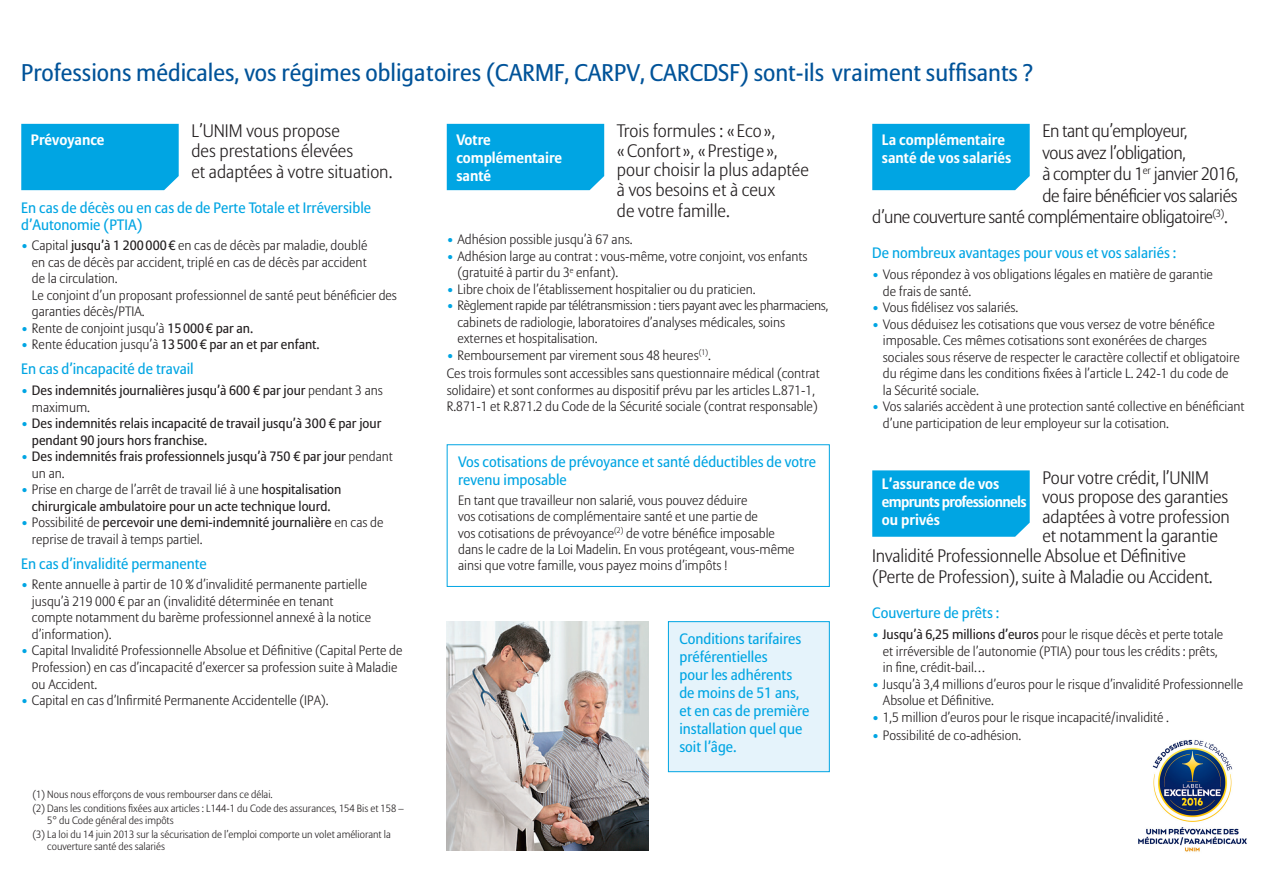
<style>
.page{position:relative;width:1268px;height:893px;background:#fff}
.page>*{position:absolute;margin:0;border:0;box-sizing:border-box;transform-origin:0 0}
.Titre_3_Volets_10_21{font:24px "Allianz Sans";color:#015399}
.Intro_3_Volets_10_21{font:300 18px/19.5px "Allianz Sans";letter-spacing:-.01em;color:#231f20}
.Sous_Titre_3_Volets{font:15px/18px "Allianz Sans";color:#00a5e3}
.t1{font:700 15px/18px "Allianz Sans";color:#fff}
.t2{font:700 15px/18px "Allianz Sans";letter-spacing:-.04em;color:#fff}
.Texte_courant_3_Vole{font:300 13.5px/16.5px "Allianz Sans";color:#231f20}
.t3{font:13.5px/16.5px "Allianz Sans";color:#231f20}
.t4{font:300 10.5px/12px "Allianz Sans";color:#231f20}
.s1{color:#00a5e3}
.s2{font-weight:400}
.s3{font-weight:300;color:#00a5e3}
.s4{font-weight:300}
.s5{font-weight:400;color:#00a5e3}
</style>
<div class="page">
<img style="left:446px;top:621px;width:202px;height:229px">
<div style="left:446px;top:444px;width:383px;height:143px;border:1px solid #00a5e3"></div>
<div style="left:446px;top:124px;width:158px;height:66px;background:#00a5e3"></div>
<div style="left:21px;top:124px;width:158px;height:66px;background:#00a5e3"></div>
<div style="left:668px;top:622px;width:161px;height:150px;background:#e5f3fb"></div>
<div style="left:668px;top:621px;width:161px;height:151px;border:1px solid #00a5e3"></div>
<div style="left:872px;top:124px;width:157px;height:66px;background:#00a5e3"></div>
<div style="left:872px;top:470px;width:157px;height:67px;background:#00a5e3"></div>
<img style="left:1138px;top:739px;width:109px;height:113px">
<p class="Titre_3_Volets_10_21" style="left:21px;top:59px;width:1013px">Professions médicales, vos régimes obligatoires (CARMF, CARPV, CARCDSF) sont-ils vraiment suffisants ?</p>
<p class="Intro_3_Volets_10_21" style="left:191px;top:122px;width:163px">L’UNIM vous propose des prestations élevées</p>
<p class="Intro_3_Volets_10_21" style="left:191px;top:163px;width:202px">et adaptées à votre situation.</p>
<p class="Sous_Titre_3_Volets" style="left:21px;top:200px;width:351px;line-height:16.5px">En cas de décès ou en cas de de Perte Totale et Irréversible d’Autonomie (PTIA)</p>
<p class="Texte_courant_3_Vole" style="left:32px;top:238px;width:366px;text-indent:-11px"><span class="s1">•</span> Capital <span class="s2">jusqu’à 1 200000€</span> en cas de décès par maladie, doublé<br>en cas de décès par accident, triplé en cas de décès par accident<br>de la circulation.<br>Le conjoint d’un proposant professionnel de santé peut bénéficier des garanties décès/PTIA.</p>
<p class="Texte_courant_3_Vole" style="left:21px;top:321px;width:233px"><span class="s1">•</span> Rente de conjoint jusqu’à <span class="s2">15000€ par an.</span></p>
<p class="t3" style="left:21px;top:337px;width:300px"><span class="s3">•</span> <span class="s4">Rente éducation jusqu’à</span> 13500€ par an et par enfant.</p>
<p class="Sous_Titre_3_Volets" style="left:21px;top:361px;width:174px">En cas d’incapacité de travail</p>
<p class="t3" style="left:32px;top:383px;width:352px;text-indent:-11px"><span class="s1">•</span> Des indemnités journalières jusqu’à 600 € par jour <span class="s4">pendant 3 ans maximum.</span></p>
<p class="t3" style="left:32px;top:416px;width:351px;text-indent:-11px"><span class="s1">•</span> Des indemnités relais incapacité de travail jusqu’à 300 € par jour pendant 90 jours hors franchise.</p>
<p class="t3" style="left:32px;top:449px;width:362px;text-indent:-11px"><span class="s1">•</span> Des indemnités frais professionnels jusqu’à 750 € par jour <span class="s4">pendant un an.</span></p>
<p class="t3" style="left:21px;top:482px;width:321px;text-align:center"><span class="s3">•</span> <span class="s4">Prise en charge de l’arrêt de travail lié à une</span> hospitalisation chirurgicale ambulatoire pour un acte technique lourd.</p>
<p class="Texte_courant_3_Vole" style="left:32px;top:515px;width:353px;text-indent:-11px"><span class="s1">•</span> Possibilité de <span class="s2">percevoir une demi-indemnité journalière</span> en cas de reprise de travail à temps partiel.</p>
<p class="Sous_Titre_3_Volets" style="left:21px;top:555px;width:187px">En cas d’invalidité permanente</p>
<p class="Texte_courant_3_Vole" style="left:32px;top:577px;width:340px;text-indent:-11px"><span class="s1">•</span> Rente annuelle à partir de 10 % d’invalidité permanente partielle jusqu’à 219 000 € par an (invalidité déterminée en tenant compte notamment du barème professionnel annexé à la notice d’information).</p>
<p class="Texte_courant_3_Vole" style="left:32px;top:643px;width:372px;text-indent:-11px"><span class="s1">•</span> Capital Invalidité Professionnelle Absolue et Définitive (Capital Perte de<br>Profession) en cas d’incapacité d’exercer sa profession suite à Maladie ou Accident.</p>
<p class="Texte_courant_3_Vole" style="left:21px;top:693px;width:309px"><span class="s1">•</span> Capital en cas d’Infirmité Permanente Accidentelle (IPA).</p>
<p class="t1" style="left:31px;top:131px;width:75px">Prévoyance</p>
<p class="t4" style="left:33px;top:789px;width:242px">(1) Nous nous efforçons de vous rembourser dans ce délai.</p>
<p class="t4" style="left:47px;top:803px;width:358px;text-indent:-15px">(2) Dans les conditions fixées aux articles : L144-1 du Code des assurances, 154 Bis et 158 –<br>5° du Code général des impôts</p>
<p class="t4" style="left:47px;top:829px;width:345px;text-indent:-15px">(3) La loi du 14 juin 2013 sur la sécurisation de l’emploi comporte un volet améliorant la couverture santé des salariés</p>
<p class="Intro_3_Volets_10_21" style="left:617px;top:122px;width:193px">Trois formules : « Eco », «Confort », « Prestige », pour choisir la plus adaptée à vos besoins et à ceux</p>
<p class="Intro_3_Volets_10_21" style="left:617px;top:202px;width:114px">de votre famille.</p>
<p class="Texte_courant_3_Vole" style="left:446px;top:232px;width:187px"><span class="s1">•</span> Adhésion possible jusqu’à 67 ans.</p>
<p class="Texte_courant_3_Vole" style="left:457px;top:248px;width:352px;text-indent:-11px"><span class="s1">•</span> Adhésion large au contrat : vous-même, votre conjoint, vos enfants (gratuité à partir du 3<sup>e</sup> enfant).</p>
<p class="Texte_courant_3_Vole" style="left:446px;top:281px;width:310px"><span class="s1">•</span> Libre choix de l’établissement hospitalier ou du praticien.</p>
<p class="Texte_courant_3_Vole" style="left:457px;top:298px;width:372px;text-indent:-11px"><span class="s1">•</span> Règlement rapide par télétransmission : tiers payant avec les pharmaciens, cabinets de radiologie, laboratoires d’analyses médicales, soins externes et hospitalisation.</p>
<p class="Texte_courant_3_Vole" style="left:446px;top:347px;width:266px"><span class="s1">•</span> Remboursement par virement sous 48 heures<sup>(1)</sup>.</p>
<p class="Texte_courant_3_Vole" style="left:446px;top:366px;width:374px">Ces trois formules sont accessibles sans questionnaire médical (contrat solidaire) et sont conformes au dispositif prévu par les articles L.871-1,<br>R.871-1 et R.871.2 du Code de la Sécurité sociale (contrat responsable)</p>
<p class="t1" style="left:456px;top:131px;width:107px">Votre complémentaire santé</p>
<p class="Sous_Titre_3_Volets" style="left:458px;top:453px;width:359px">Vos cotisations de prévoyance et santé déductibles de votre revenu imposable</p>
<p class="Texte_courant_3_Vole" style="left:458px;top:493px;width:338px">En tant que travailleur non salarié, vous pouvez déduire<br>vos cotisations de complémentaire santé et une partie de<br>vos cotisations de prévoyance<sup>(2)</sup> de votre bénéfice imposable dans le cadre de la Loi Madelin. En vous protégeant, vous-même ainsi que votre famille, vous payez moins d’impôts !</p>
<p class="Sous_Titre_3_Volets" style="left:679px;top:630px;width:132px">Conditions tarifaires préférentielles<br>pour les adhérents de moins de 51 ans, et en cas de première installation quel que soit l’âge.</p>
<p class="Intro_3_Volets_10_21" style="left:1042px;top:122px;width:147px">En tant qu’employeur,</p>
<p class="Intro_3_Volets_10_21" style="left:1042px;top:143px;width:145px">vous avez l’obligation,</p>
<p class="Intro_3_Volets_10_21" style="left:1042px;top:165px;width:197px">à compter du 1<sup>er</sup> janvier 2016,</p>
<p class="Intro_3_Volets_10_21" style="left:1042px;top:187px;width:196px">de faire bénéficier vos salariés</p>
<p class="Intro_3_Volets_10_21" style="left:872px;top:208px;width:357px">d’une couverture santé complémentaire obligatoire<sup>(3)</sup>.</p>
<p class="Sous_Titre_3_Volets" style="left:872px;top:245px;width:306px">De nombreux avantages pour vous et vos salariés :</p>
<p class="Texte_courant_3_Vole" style="left:882px;top:267px;width:331px;text-indent:-11px"><span class="s1">•</span> Vous répondez à vos obligations légales en matière de garantie de frais de santé.</p>
<p class="Texte_courant_3_Vole" style="left:872px;top:300px;width:148px"><span class="s1">•</span> Vous fidélisez vos salariés.</p>
<p class="Texte_courant_3_Vole" style="left:882px;top:316px;width:358px;text-indent:-11px"><span class="s1">•</span> Vous déduisez les cotisations que vous versez de votre bénéfice imposable. Ces mêmes cotisations sont exonérées de charges sociales sous réserve de respecter le caractère collectif et obligatoire du régime dans les conditions fixées à l’article L. 242-1 du code de la Sécurité sociale.</p>
<p class="Texte_courant_3_Vole" style="left:882px;top:399px;width:363px;text-indent:-11px"><span class="s1">•</span> Vos salariés accèdent à une protection santé collective en bénéficiant d’une participation de leur employeur sur la cotisation.</p>
<p class="Intro_3_Volets_10_21" style="left:1042px;top:468px;width:168px">Pour votre crédit, l’UNIM</p>
<p class="Intro_3_Volets_10_21" style="left:1042px;top:488px;width:187px">vous propose des garanties</p>
<p class="Intro_3_Volets_10_21" style="left:1042px;top:507px;width:189px">adaptées à votre profession</p>
<p class="Intro_3_Volets_10_21" style="left:1042px;top:527px;width:177px">et notamment la garantie</p>
<p class="Intro_3_Volets_10_21" style="left:872px;top:546px;width:315px">Invalidité Professionnelle Absolue et Définitive</p>
<p class="Intro_3_Volets_10_21" style="left:872px;top:568px;width:342px">(Perte de Profession), suite à Maladie ou Accident.</p>
<p class="Sous_Titre_3_Volets" style="left:872px;top:605px;width:129px">Couverture de prêts :</p>
<p class="Texte_courant_3_Vole" style="left:882px;top:627px;width:342px;text-indent:-11px"><span class="s5">•</span> <span class="s2">Jusqu’à 6,25 millions d’euros</span> pour le risque décès et perte totale et irréversible de l’autonomie (PTIA) pour tous les crédits : prêts, in fine, crédit-bail…</p>
<p class="Texte_courant_3_Vole" style="left:882px;top:676px;width:361px;text-indent:-11px"><span class="s1">•</span> Jusqu’à 3,4 millions d’euros pour le risque d’invalidité Professionnelle<br>Absolue et Définitive.</p>
<p class="Texte_courant_3_Vole" style="left:872px;top:709px;width:298px"><span class="s1">•</span> 1,5 million d’euros pour le risque incapacité/invalidité .</p>
<p class="Texte_courant_3_Vole" style="left:872px;top:728px;width:150px"><span class="s1">•</span> Possibilité de co-adhésion.</p>
<p class="t1" style="left:881px;top:131px;width:131px">La complémentaire santé de vos salariés</p>
<p class="t2" style="left:881px;top:475px;width:146px">L’assurance de vos emprunts professionnels ou privés</p>
</div>
